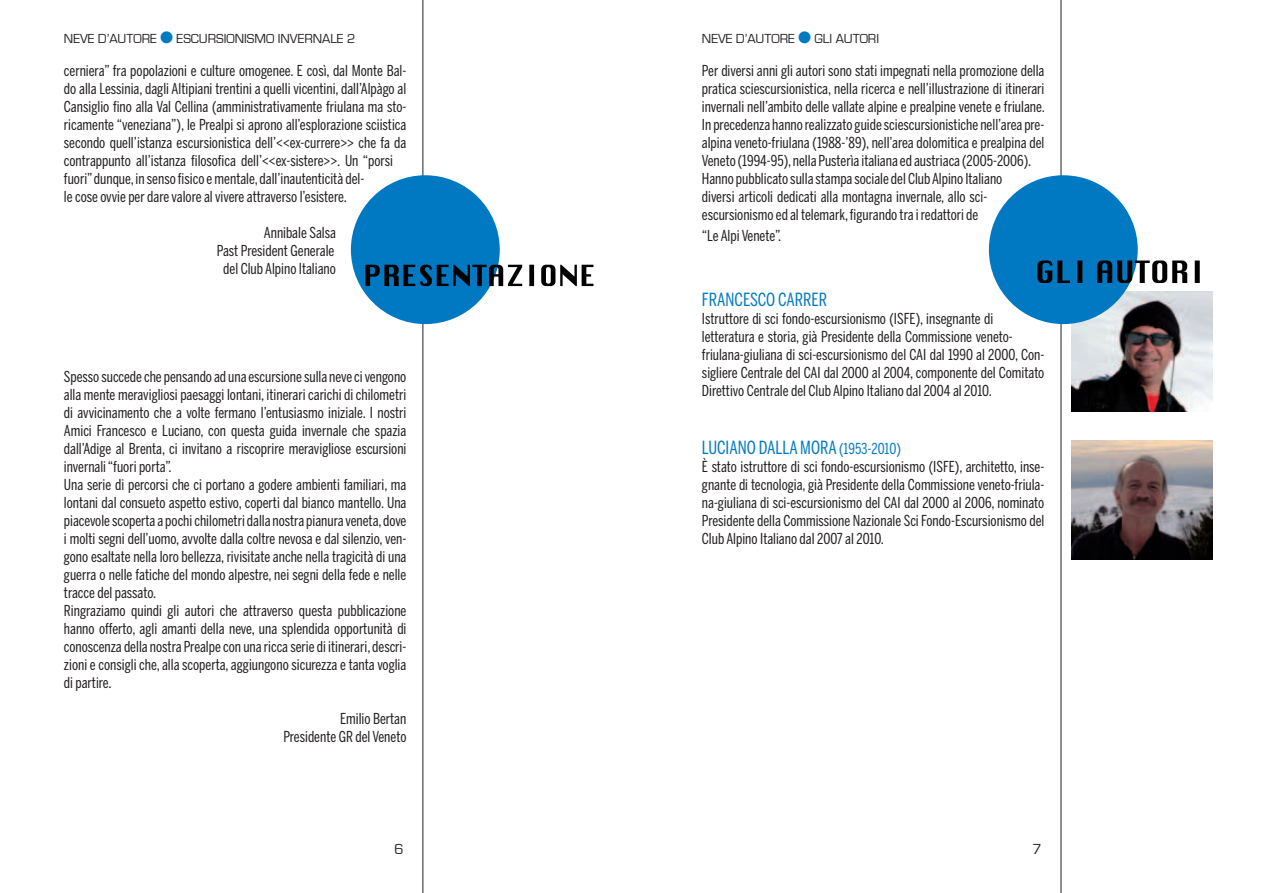
<style>
.page{position:relative;width:1276px;height:893px;background:#fff}
.page>*{position:absolute;margin:0;border:0;box-sizing:border-box;transform-origin:0 0}
.t1{font:18px "Benton Sans Comp";color:#0079c2}
.t2{font:15px/18px "Benton Sans Comp";color:#231f20}
.t3{font:15px "Eurostile";color:#231f20}
.t4{font:13.5px "Eurostile";color:#231f20}
.s1{font-size:15px}
</style>
<div class="page">
<hr style="left:1060px;top:0;width:1px;height:893px;background:#231f20">
<hr style="left:422px;top:0;width:1px;height:893px;background:#231f20">
<div style="left:351px;top:175px;width:149px;height:149px;background:#0079c2;border-radius:50%"></div>
<img style="left:1071px;top:292px;width:141px;height:119px">
<img style="left:1071px;top:441px;width:141px;height:119px">
<div style="left:989px;top:175px;width:148px;height:149px;background:#0079c2;border-radius:50%"></div>
<svg style="left:1037px;top:260px;width:162px;height:23px"></svg>
<svg style="left:365px;top:265px;width:228px;height:21px"></svg>
<p class="t4" style="left:64px;top:32px;width:94px">NEVE D’AUTORE</p>
<p class="t4" style="left:177px;top:32px;width:180px">ESCURSIONISMO INVERNALE 2</p>
<p class="t2" style="left:64px;top:61px;width:344px">cerniera” fra popolazioni e culture omogenee. E così, dal Monte Bal&shy;do alla Lessinia, dagli Altipiani trentini a quelli vicentini, dall’Alpàgo al Cansiglio fino alla Val Cellina (amministrativamente friulana ma sto&shy;ricamente “veneziana”), le Prealpi si aprono all’esplorazione sciistica secondo quell’istanza escursionistica dell’&lt;&lt;ex-currere&gt;&gt; che fa da contrappunto all’istanza filosofica dell’&lt;&lt;ex-sistere&gt;&gt;. Un “porsi fuori” dunque, in senso fisico e mentale, dall’inautenticità del-<br>le cose ovvie per dare valore al vivere attraverso l’esistere.</p>
<p class="t2" style="left:217px;top:223px;width:121px;text-align:right">Annibale Salsa<br>Past President Generale del Club Alpino Italiano</p>
<p class="t2" style="left:64px;top:367px;width:344px">Spesso succede che pensando ad una escursione sulla neve ci vengono alla mente meravigliosi paesaggi lontani, itinerari carichi di chilometri di avvicinamento che a volte fermano l’entusiasmo iniziale. I nostri Amici Francesco e Luciano, con questa guida invernale che spazia dall’Adige al Brenta, ci invitano a riscoprire meravigliose escursioni invernali “fuori porta”.<br>Una serie di percorsi che ci portano a godere ambienti familiari, ma lontani dal consueto aspetto estivo, coperti dal bianco mantello. Una piacevole scoperta a pochi chilometri dalla nostra pianura veneta, dove i molti segni dell’uomo, avvolte dalla coltre nevosa e dal silenzio, ven&shy;gono esaltate nella loro bellezza, rivisitate anche nella tragicità di una guerra o nelle fatiche del mondo alpestre, nei segni della fede e nelle tracce del passato.<br>Ringraziamo quindi gli autori che attraverso questa pubblicazione hanno offerto, agli amanti della neve, una splendida opportunità di conoscenza della nostra Prealpe con una ricca serie di itinerari, descri&shy;zioni e consigli che, alla scoperta, aggiungono sicurezza e tanta voglia di partire.</p>
<p class="t2" style="left:283px;top:709px;width:124px;text-align:right">Emilio Bertan<br>Presidente GR del Veneto</p>
<p class="t4" style="left:702px;top:32px;width:94px">NEVE D’AUTORE</p>
<p class="t4" style="left:814px;top:32px;width:66px">GLI AUTORI</p>
<p class="t2" style="left:702px;top:61px;width:344px">Per diversi anni gli autori sono stati impegnati nella promozione della pratica sciescursionistica, nella ricerca e nell’illustrazione di itinerari invernali nell’ambito delle vallate alpine e prealpine venete e friulane.<br>In precedenza hanno realizzato guide sciescursionistiche nell’area pre&shy;alpina veneto-friulana (1988-’89), nell’area dolomitica e prealpina del Veneto (1994-95), nella Pusterìa italiana ed austriaca (2005-2006).<br>Hanno pubblicato sulla stampa sociale del Club Alpino Italiano<br>diversi articoli dedicati alla montagna invernale, allo sci&shy;escursionismo ed al telemark, figurando tra i redattori de</p>
<p class="t2" style="left:702px;top:227px;width:81px">“Le Alpi Venete”.</p>
<p class="t1" style="left:702px;top:289px;width:127px">FRANCESCO CARRER</p>
<p class="t2" style="left:702px;top:310px;width:344px">Istruttore di sci fondo-escursionismo (ISFE), insegnante di letteratura e storia, già Presidente della Commissione veneto&shy;friulana-giuliana di sci-escursionismo del CAI dal 1990 al 2000, Con&shy;sigliere Centrale del CAI dal 2000 al 2004, componente del Comitato Direttivo Centrale del Club Alpino Italiano dal 2004 al 2010.</p>
<p class="t1" style="left:702px;top:437px;width:200px">LUCIANO DALLA MORA <span class="s1">(1953-2010)</span></p>
<p class="t2" style="left:702px;top:457px;width:344px;text-align:justify">È stato istruttore di sci fondo-escursionismo (ISFE), architetto, inse&shy;gnante di tecnologia, già Presidente della Commissione veneto-friula&shy;na-giuliana di sci-escursionismo del CAI dal 2000 al 2006, nominato Presidente della Commissione Nazionale Sci Fondo-Escursionismo del Club Alpino Italiano dal 2007 al 2010.</p>
<p class="t3" style="left:394px;top:842px;width:11px">6</p>
<p class="t3" style="left:1032px;top:842px;width:11px">7</p>
</div>
